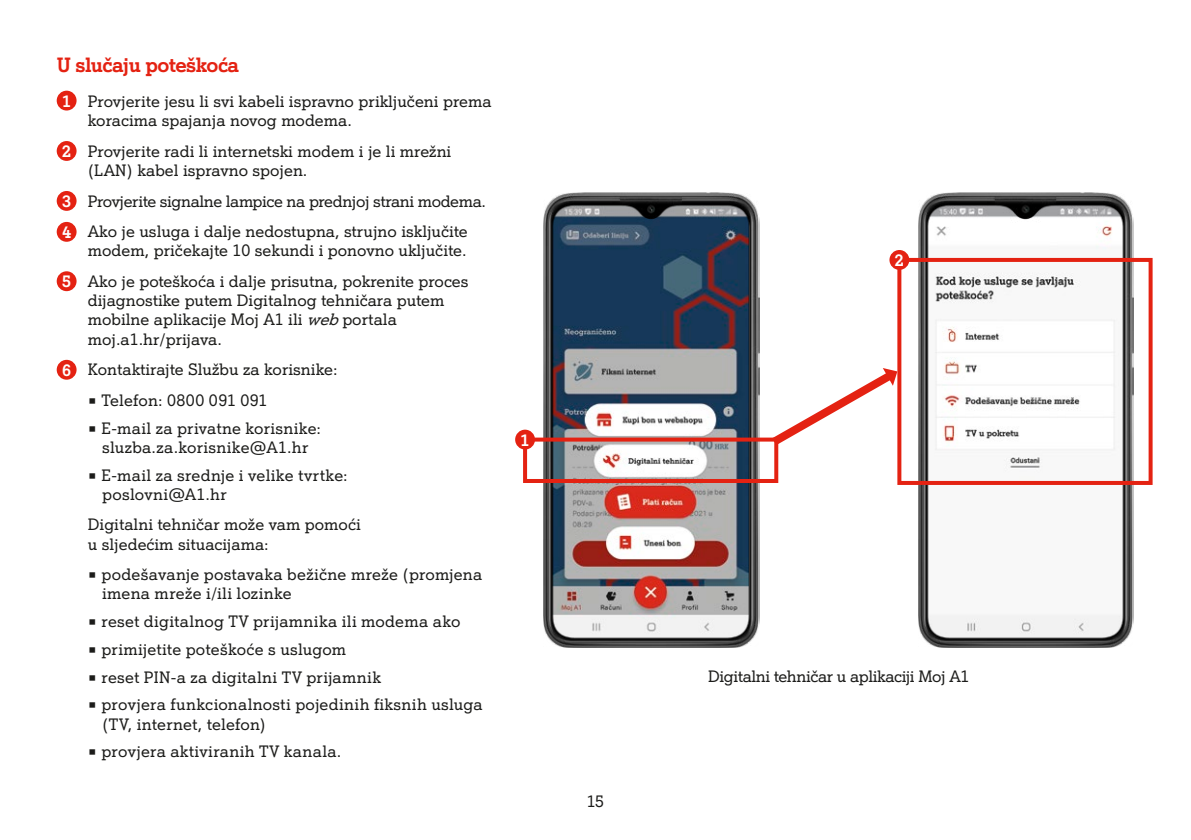
<style>
.page{position:relative;width:1191px;height:840px;background:#fff}
.page>*{position:absolute;margin:0;border:0;box-sizing:border-box;transform-origin:0 0}
.t1{font:700 20px "A1 Serif";letter-spacing:-.025em;color:#e42212}
.t2{font:16px/19.2px "A1 Serif";color:#1c1c1a}
.t3{font:16px/19.2px "A1 Serif";letter-spacing:.02em;color:#1c1c1a}
.t4{font:16px/30.6px "A1 Serif";letter-spacing:-.025em;color:#1c1c1a}
.t5{font:700 16px/30.8px "A1 Serif";color:#fff}
.s1{font-style:italic}
</style>
<div class="page">
<div style="left:57px;top:91px;width:20px;height:19px;background:#e42212;border-radius:50%"></div>
<div style="left:57px;top:141px;width:20px;height:20px;background:#e42212;border-radius:50%"></div>
<div style="left:57px;top:191px;width:20px;height:20px;background:#e42212;border-radius:50%"></div>
<div style="left:57px;top:222px;width:20px;height:20px;background:#e42212;border-radius:50%"></div>
<div style="left:57px;top:271px;width:20px;height:20px;background:#e42212;border-radius:50%"></div>
<div style="left:57px;top:359px;width:20px;height:20px;background:#e42212;border-radius:50%"></div>
<img style="left:544px;top:193px;width:215px;height:453px">
<img style="left:918px;top:193px;width:215px;height:453px">
<div style="left:523px;top:437px;width:255px;height:45px;border:4px solid #e42212"></div>
<div style="left:897px;top:258px;width:255px;height:226px;border:4px solid #e42212"></div>
<div style="left:515px;top:429px;width:20px;height:20px;background:#e42212;border-radius:50%"></div>
<div style="left:889px;top:250px;width:20px;height:20px;background:#e42212;border-radius:50%"></div>
<svg style="left:763px;top:364px;width:138px;height:88px"></svg>
<p class="t1" style="left:57px;top:52px;width:184px">U slučaju poteškoća</p>
<p class="t2" style="left:88px;top:91px;width:405px">Provjerite jesu li svi kabeli ispravno priključeni prema koracima spajanja novog modema.</p>
<p class="t2" style="left:88px;top:141px;width:365px">Provjerite radi li internetski modem i je li mrežni (LAN) kabel ispravno spojen.</p>
<p class="t4" style="left:88px;top:185px;width:399px">Provjerite signalne lampice na prednjoj strani modema.<br>Ako je usluga i dalje nedostupna, strujno isključite</p>
<p class="t2" style="left:88px;top:235px;width:382px;line-height:30.6px">modem, pričekajte 10 sekundi i ponovno uključite.<br>Ako je poteškoća i dalje prisutna, pokrenite proces</p>
<p class="t2" style="left:88px;top:290px;width:358px">dijagnostike putem Digitalnog tehničara putem mobilne aplikacije Moj A1 ili <span class="s1">web</span>portala moj.a1.hr/prijava.</p>
<p class="t2" style="left:88px;top:354px;width:251px;line-height:30.6px">Kontaktirajte Službu za korisnike: ▬ Telefon: 0800 091 091</p>
<p class="t3" style="left:88px;top:417px;width:235px;text-align:center">▬ E-mail za privatne korisnike: sluzba.za.korisnike@A1.hr</p>
<p class="t3" style="left:102px;top:464px;width:247px;text-indent:-14px">▬ E-mail za srednje i velike tvrtke: poslovni@A1.hr</p>
<p class="t2" style="left:88px;top:514px;width:274px">Digitalni tehničar može vam pomoći u sljedećim situacijama:</p>
<p class="t3" style="left:102px;top:564px;width:382px;text-indent:-14px">▬ podešavanje postavaka bežične mreže (promjena imena mreže i/ili lozinke</p>
<p class="t3" style="left:88px;top:606px;width:396px;line-height:27.8px">▬ reset digitalnog TV prijamnika ili modema ako<br>▬ primijetite poteškoće s uslugom<br>▬ reset PIN-a za digitalni TV prijamnik<br>▬ provjera funkcionalnosti pojedinih fiksnih usluga</p>
<p class="t2" style="left:88px;top:709px;width:255px;line-height:27.6px;text-indent:14px">(TV, internet, telefon)<br>▬ provjera aktiviranih TV kanala.</p>
<p class="t5" style="left:62px;top:85px;width:10px">1</p>
<p class="t5" style="left:62px;top:135px;width:10px">2</p>
<p class="t5" style="left:62px;top:185px;width:10px">3<br>4</p>
<p class="t5" style="left:62px;top:265px;width:10px">5</p>
<p class="t5" style="left:62px;top:354px;width:10px">6</p>
<p class="t5" style="left:520px;top:424px;width:10px">1</p>
<p class="t2" style="left:587px;top:790px;width:19px">15</p>
<p class="t5" style="left:895px;top:244px;width:10px">2</p>
<p class="t4" style="left:708px;top:660px;width:263px">Digitalni tehničar u aplikaciji Moj A1</p>
</div>
